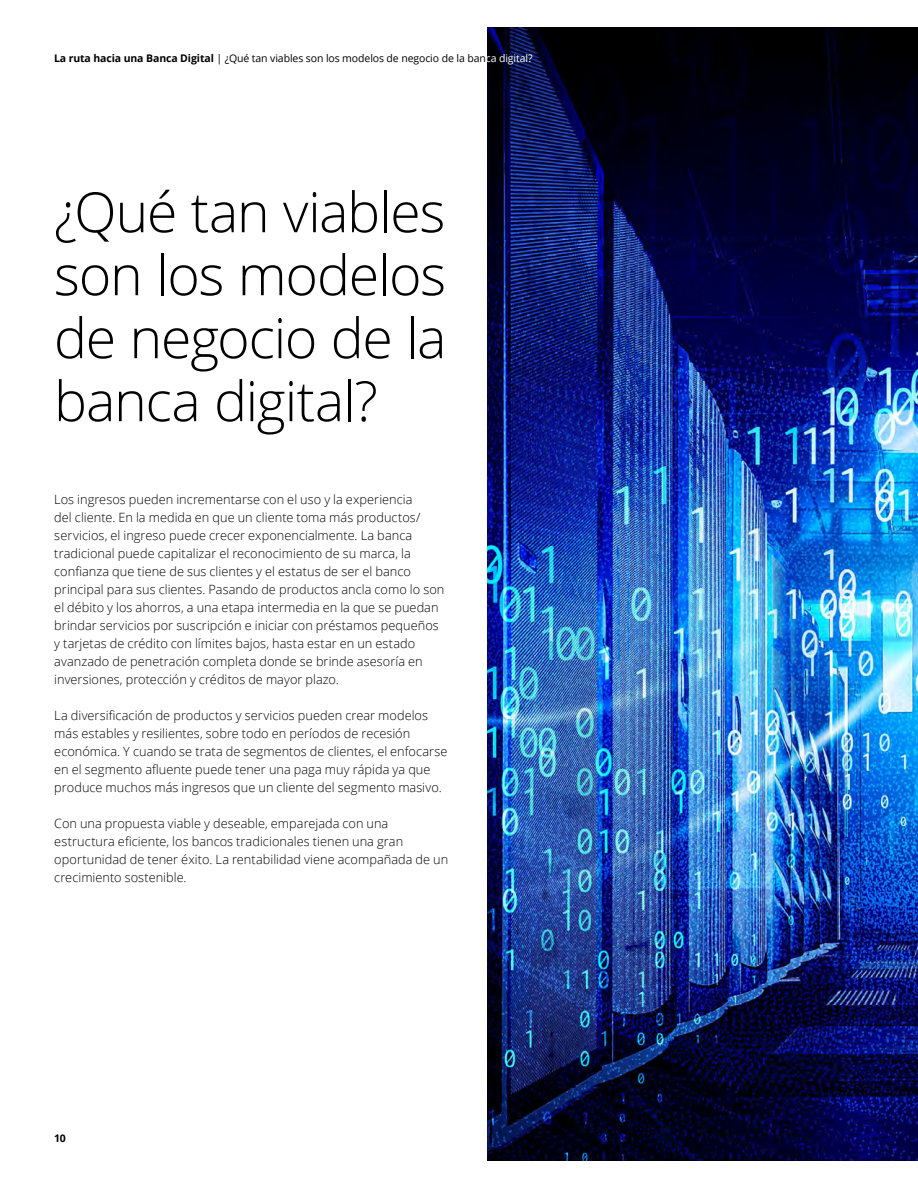
<style>
.page{position:relative;width:918px;height:1188px;background:#fff}
.page>*{position:absolute;margin:0;border:0;box-sizing:border-box;transform-origin:0 0}
.t1{font:300 55.5px/63px "Open Sans";letter-spacing:-.025em;color:#000;text-align:justify}
.t2{font:300 12.75px/18px "Open Sans";letter-spacing:.005em;color:#000}
.t3{font:10.5px "Open Sans";letter-spacing:-.01em;color:#000}
.t4{font:700 10.5px "Open Sans";color:#000}
.s1{font-weight:700}
.s2{color:#fff}
</style>
<div class="page">
<img style="left:487px;top:27px;width:431px;height:1134px">
<p class="t3" style="left:54px;top:51px;width:480px"><span class="s1">La ruta hacia una Banca Digital</span> | ¿Qué tan viables son los modelos de negocio de la ban<span class="s2">ca digital?</span></p>
<h1 class="t1" style="left:54px;top:179px;width:394px">¿Qué tan viables son los modelos de negocio de la banca digital?</h1>
<p class="t2" style="left:54px;top:490px;width:392px">Los ingresos pueden incrementarse con el uso y la experiencia<br>del cliente. En la medida en que un cliente toma más productos/ servicios, el ingreso puede crecer exponencialmente. La banca tradicional puede capitalizar el reconocimiento de su marca, la confianza que tiene de sus clientes y el estatus de ser el banco principal para sus clientes. Pasando de productos ancla como lo son el débito y los ahorros, a una etapa intermedia en la que se puedan brindar servicios por suscripción e iniciar con préstamos pequeños y tarjetas de crédito con límites bajos, hasta estar en un estado avanzado de penetración completa donde se brinde asesoría en inversiones, protección y créditos de mayor plazo.</p>
<p class="t2" style="left:54px;top:706px;width:395px">La diversificación de productos y servicios pueden crear modelos más estables y resilientes, sobre todo en períodos de recesión económica. Y cuando se trata de segmentos de clientes, el enfocarse en el segmento afluente puede tener una paga muy rápida ya que produce muchos más ingresos que un cliente del segmento masivo.</p>
<p class="t2" style="left:54px;top:814px;width:395px">Con una propuesta viable y deseable, emparejada con una estructura eficiente, los bancos tradicionales tienen una gran oportunidad de tener éxito. La rentabilidad viene acompañada de un crecimiento sostenible.</p>
<p class="t4" style="left:54px;top:1131px;width:13px">10</p>
</div>
